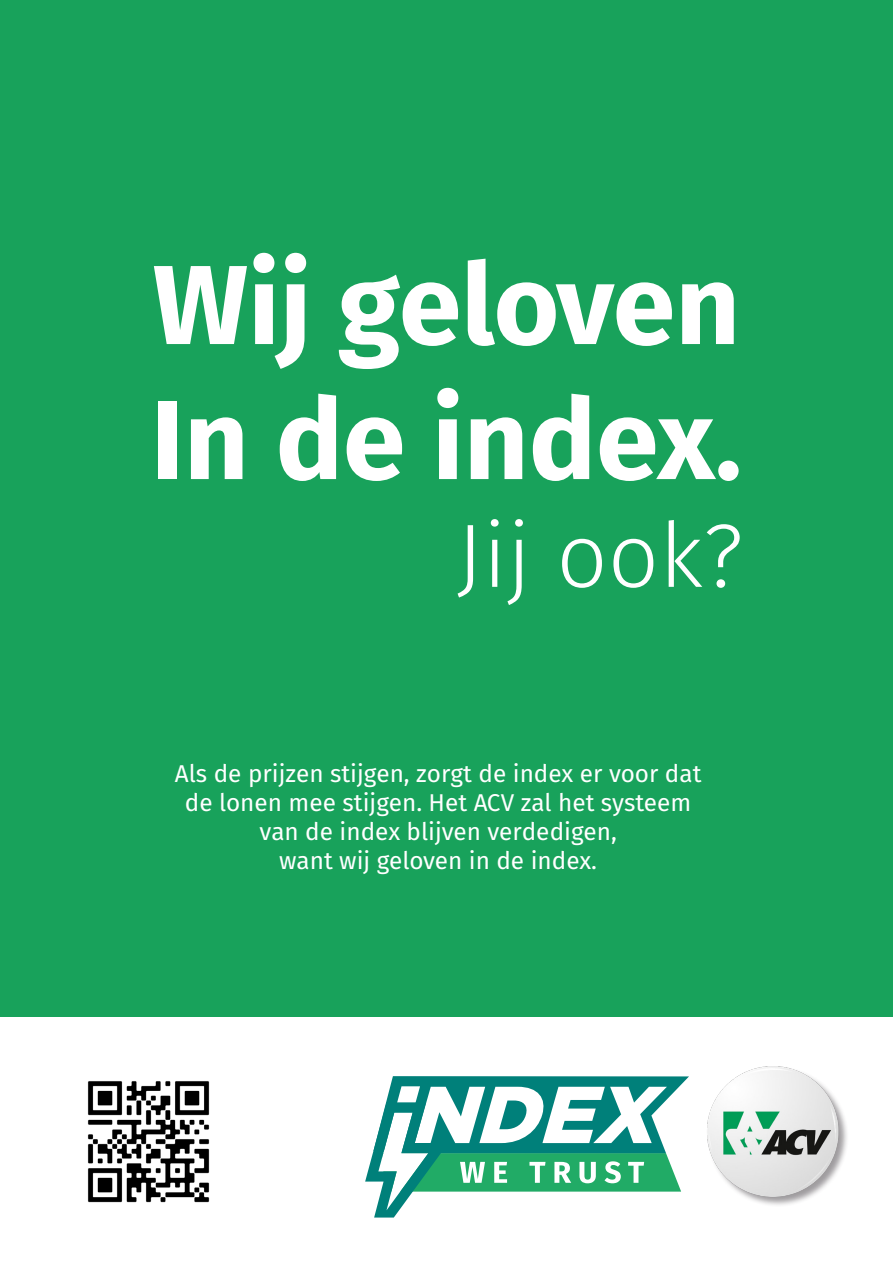
<style>
.page{position:relative;width:893px;height:1263px;background:#fff}
.page>*{position:absolute;margin:0;border:0;box-sizing:border-box;transform-origin:0 0}
.t1{font:700 112.5px "Fira Sans";color:#fff}
.t2{font:300 90px "Fira Sans";color:#fff}
.t3{font:24.3px/29.1px "Fira Sans";color:#fff;text-align:center}
</style>
<div class="page">
<div style="left:0;top:0;width:893px;height:1016px;background:#18a25b"></div>
<svg style="left:365px;top:1076px;width:324px;height:141px"></svg>
<img style="left:707px;top:1066px;width:140px;height:139px">
<img style="left:87px;top:1081px;width:123px;height:122px">
<p class="t1" style="left:153px;top:210px;width:589px">Wij geloven</p>
<p class="t1" style="left:151px;top:345px;width:592px">In de index.</p>
<p class="t2" style="left:456px;top:492px;width:288px">Jij ook?</p>
<p class="t3" style="left:175px;top:758px;width:528px">Als de prijzen stijgen, zorgt de index er voor dat de lonen mee stijgen. Het ACV zal het systeem van de index blijven verdedigen,</p>
<p class="t3" style="left:279px;top:846px;width:319px">want wij geloven in de index.</p>
</div>
